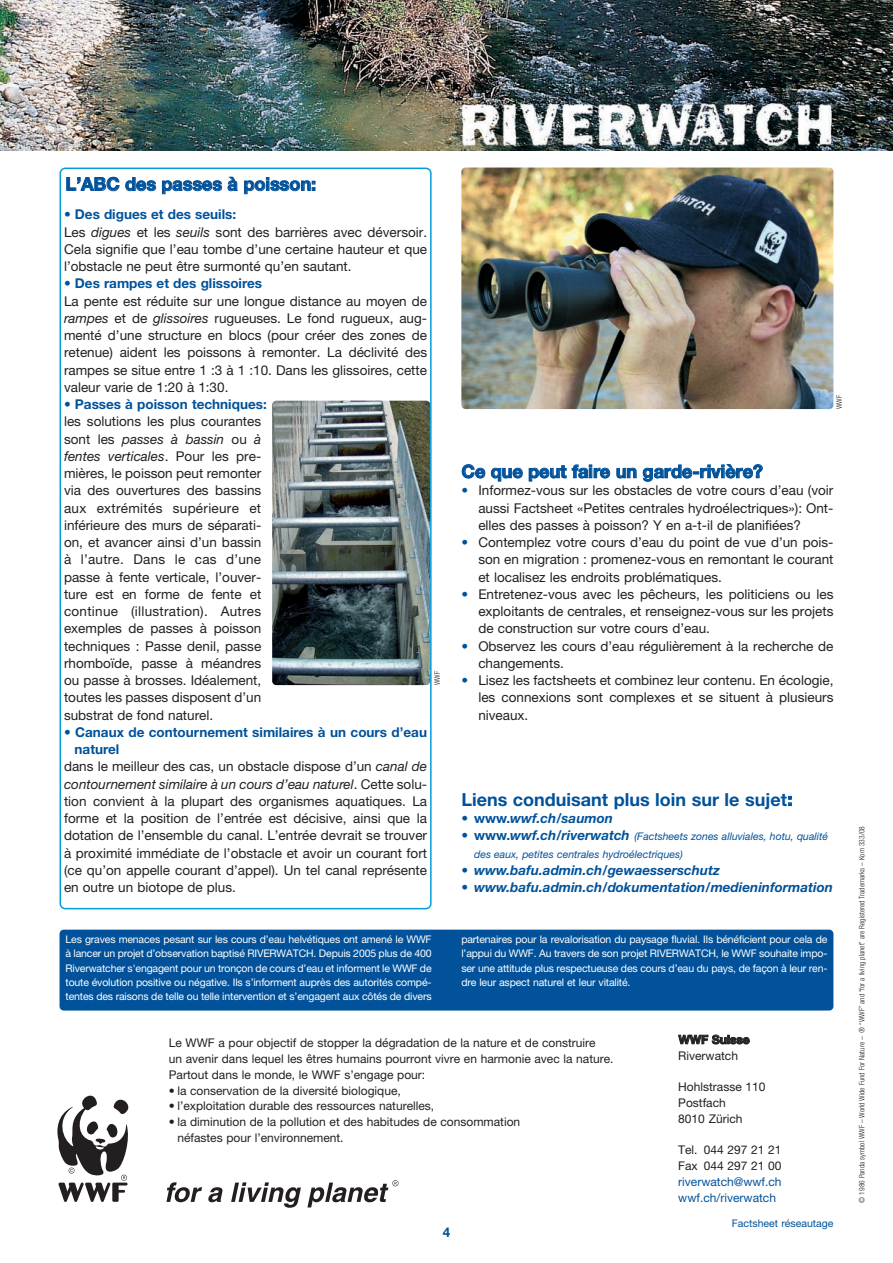
<style>
.page{position:relative;width:893px;height:1263px;background:#fff}
.page>*{position:absolute;margin:0;border:0;box-sizing:border-box;transform-origin:0 0}
.t1{font:18px "Helvetica Neue LT Com Bd OTF";color:#01529b}
.t2{font:700 18px "Helvetica Neue";color:#01529b}
.t3{font:13.5px/17.2px "Helvetica Neue LT Com";color:#231f20;text-align:justify}
.t4{font:700 13.5px/17.2px "Helvetica Neue";color:#01529b}
.t5{font:italic 13.5px/17.2px "Helvetica Neue";color:#231f20}
.t6{font:italic 700 13.5px "Helvetica Neue";color:#01529b}
.t7{font:12px/15.8px "Helvetica Neue LT Com";color:#231f20}
.t8{font:12px/15.8px "Helvetica Neue LT Com";color:#01529b}
.t9{font:12px "Helvetica Neue LT Com Bd OTF";letter-spacing:-.005em;color:#231f20}
.t10{font:10.5px/14.2px "Helvetica Neue LT Com";letter-spacing:-.015em;color:#fff;text-align:justify}
.t11{font:italic 10.5px/17.2px "Helvetica Neue";color:#01529b}
.t12{font:10.5px "Helvetica Neue LT Com";color:#01529b}
.t13{font:300 condensed 7.5px "Helvetica Neue";color:#231f20}
.s1{font-family:"Helvetica Neue";font-style:italic}
.s2{font-family:"Helvetica Neue LT Com";font-style:normal}
.s3{font-family:"Helvetica Neue LT Com Bd OTF";font-weight:400}
.s4{font-family:"Helvetica Neue";font-weight:700;color:#01529b}
.s5{font-style:normal}
.s6{font-weight:700;font-style:normal;font-size:13.5px}
.s7{font-weight:700;font-size:13.5px}
</style>
<div class="page">
<svg style="left:166px;top:1182px;width:36px;height:20px"></svg>
<svg style="left:208px;top:1187px;width:15px;height:15px"></svg>
<svg style="left:231px;top:1182px;width:70px;height:26px"></svg>
<svg style="left:307px;top:1180px;width:91px;height:27px"></svg>
<svg style="left:57px;top:1095px;width:72px;height:107px"></svg>
<img style="left:0;top:0;width:893px;height:150px">
<svg style="left:60px;top:168px;width:372px;height:741px"></svg>
<img style="left:461px;top:168px;width:372px;height:241px;border-radius:4px">
<div style="left:60px;top:930px;width:773px;height:80px;background:#01529b;border-radius:4px"></div>
<h1 class="t1" style="left:66px;top:173px;width:252px">L’ABC des passes à poisson:</h1>
<p class="t4" style="left:64px;top:206px;width:174px">• Des digues et des seuils:</p>
<p class="t3" style="left:64px;top:223px;width:365px">Les <span class="s1">digues</span> et les <span class="s1">seuils</span> sont des barrières avec déversoir.<br>Cela signifie que l’eau tombe d’une certaine hauteur et que l’obstacle ne peut être surmonté qu’en sautant.</p>
<p class="t4" style="left:64px;top:275px;width:200px">• Des rampes et des glissoires</p>
<p class="t3" style="left:64px;top:292px;width:365px">La pente est réduite sur une longue distance au moyen de <span class="s1">rampes</span> et de <span class="s1">glissoires</span> rugueuses. Le fond rugueux, aug&shy;menté d’une structure en blocs (pour créer des zones de retenue) aident les poissons à remonter. La déclivité des rampes se situe entre 1 :3 à 1 :10. Dans les glissoires, cette valeur varie de 1:20 à 1:30.</p>
<p class="t4" style="left:64px;top:395px;width:204px">• Passes à poisson techniques:</p>
<p class="t3" style="left:64px;top:413px;width:199px">les solutions les plus courantes</p>
<p class="t5" style="left:64px;top:430px;width:199px"><span class="s2">sont les</span> passes à bassin <span class="s2">ou</span> à fentes verticales<span class="s2">. Pour les pre-</span></p>
<p class="t3" style="left:64px;top:464px;width:199px">mières, le poisson peut remonter via des ouvertures des bassins aux extrémités supérieure et inférieure des murs de séparati&shy;on, et avancer ainsi d’un bassin à l’autre. Dans le cas d’une passe à fente verticale, l’ouver&shy;ture est en forme de fente et continue (illustration). Autres exemples de passes à poisson techniques : Passe denil, passe rhomboïde, passe à méandres ou passe à brosses. Idéalement, toutes les passes disposent d’un substrat de fond naturel.</p>
<p class="t4" style="left:75px;top:723px;width:354px;text-indent:-11px">• Canaux de contournement similaires à un cours d’eau naturel</p>
<p class="t3" style="left:64px;top:758px;width:365px">dans le meilleur des cas, un obstacle dispose d’un <span class="s1">canal de</span></p>
<p class="t5" style="left:64px;top:775px;width:365px">contournement similaire à un cours d’eau naturel<span class="s2">. Cette solu-</span></p>
<p class="t3" style="left:64px;top:792px;width:365px">tion convient à la plupart des organismes aquatiques. La forme et la position de l’entrée est décisive, ainsi que la dotation de l’ensemble du canal. L’entrée devrait se trouver à proximité immédiate de l’obstacle et avoir un courant fort (ce qu’on appelle courant d’appel). Un tel canal représente en outre un biotope de plus.</p>
<h1 class="t2" style="left:461px;top:788px;width:333px">Liens conduisant plus loin sur le sujet<span class="s3">:</span></h1>
<p class="t13" style="left:836px;top:409px;width:16px;rotate:-90deg">WWF</p>
<h1 class="t1" style="left:462px;top:460px;width:303px">Ce que peut faire un garde-rivière?</h1>
<p class="t3" style="left:478px;top:482px;width:357px;text-indent:-17px"><span class="s4">•</span> Informez-vous sur les obstacles de votre cours d’eau (voir aussi Factsheet «Petites centrales hydroélectriques»): Ont&shy;elles des passes à poisson? Y en a-t-il de planifiées?</p>
<p class="t3" style="left:478px;top:533px;width:357px;text-indent:-17px"><span class="s4">•</span> Contemplez votre cours d’eau du point de vue d’un pois&shy;son en migration : promenez-vous en remontant le courant et localisez les endroits problématiques.</p>
<p class="t3" style="left:478px;top:585px;width:357px;text-indent:-17px"><span class="s4">•</span> Entretenez-vous avec les pêcheurs, les politiciens ou les exploitants de centrales, et renseignez-vous sur les projets de construction sur votre cours d’eau.</p>
<p class="t3" style="left:478px;top:637px;width:357px;text-indent:-17px"><span class="s4">•</span> Observez les cours d’eau régulièrement à la recherche de changements.</p>
<p class="t3" style="left:478px;top:671px;width:357px;text-indent:-17px"><span class="s4">•</span> Lisez les factsheets et combinez leur contenu. En écologie, les connexions sont complexes et se situent à plusieurs niveaux.</p>
<p class="t13" style="left:435px;top:685px;width:16px;rotate:-90deg">WWF</p>
<p class="t6" style="left:461px;top:810px;width:153px"><span class="s5">• www.</span>wwf.ch/saumon</p>
<p class="t11" style="left:474px;top:828px;width:355px;text-indent:-13px"><span class="s6">• www.</span><span class="s7">wwf.ch/riverwatch</span> (Factsheets zones alluviales, hotu, qualité des eaux, petites centrales hydroélectriques)</p>
<p class="t6" style="left:461px;top:862px;width:260px"><span class="s5">•</span> www.bafu.admin.ch/gewaesserschutz</p>
<p class="t6" style="left:461px;top:879px;width:373px"><span class="s5">•</span> www.bafu.admin.ch/dokumentation/medieninformation</p>
<p class="t10" style="left:66px;top:932px;width:368px">Les graves menaces pesant sur les cours d’eau helvétiques ont amené le WWF à lancer un projet d’observation baptisé RIVERWATCH. Depuis 2005 plus de 400<br>Riverwatcher s'engagent pour un tronçon de cours d’eau et informent le WWF de toute évolution positive ou négative. Ils s’informent auprès des autorités compé&shy;tentes des raisons de telle ou telle intervention et s’engagent aux côtés de divers</p>
<p class="t10" style="left:461px;top:932px;width:368px">partenaires pour la revalorisation du paysage fluvial. Ils bénéficient pour cela de l’appui du WWF. Au travers de son projet RIVERWATCH, le WWF souhaite impo&shy;ser une attitude plus respectueuse des cours d’eau du pays, de façon à leur ren&shy;dre leur aspect naturel et leur vitalité.</p>
<p class="t7" style="left:169px;top:1035px;width:446px">Le WWF a pour objectif de stopper la dégradation de la nature et de construire<br>un avenir dans lequel les êtres humains pourront vivre en harmonie avec la nature.<br>Partout dans le monde, le WWF s’engage pour:</p>
<p class="t7" style="left:169px;top:1082px;width:233px">• la conservation de la diversité biologique,</p>
<p class="t7" style="left:169px;top:1098px;width:267px">• l’exploitation durable des ressources naturelles,</p>
<p class="t7" style="left:177px;top:1113px;width:344px;text-indent:-9px">• la diminution de la pollution et des habitudes de consommation néfastes pour l’environnement.</p>
<p class="t4" style="left:443px;top:1223px;width:9px">4</p>
<p class="t9" style="left:679px;top:1032px;width:72px">WWF Suisse</p>
<p class="t7" style="left:678px;top:1047px;width:61px">Riverwatch</p>
<p class="t7" style="left:678px;top:1079px;width:89px">Hohlstrasse 110<br>Postfach<br>8010 Zürich</p>
<p class="t7" style="left:678px;top:1142px;width:105px">Tel. 044 297 21 21<br>Fax 044 297 21 00</p>
<p class="t8" style="left:678px;top:1173px;width:105px">riverwatch@wwf.ch wwf.ch/riverwatch</p>
<p class="t12" style="left:732px;top:1217px;width:103px">Factsheet réseautage</p>
<p class="t13" style="left:859px;top:1203px;width:378px;rotate:-90deg">© 1986 Panda symbol WWF – World Wide Fund For Nature – ® “WWF” and “for a living planet” are Registered Trademarks – Kom 333/08</p>
</div>
